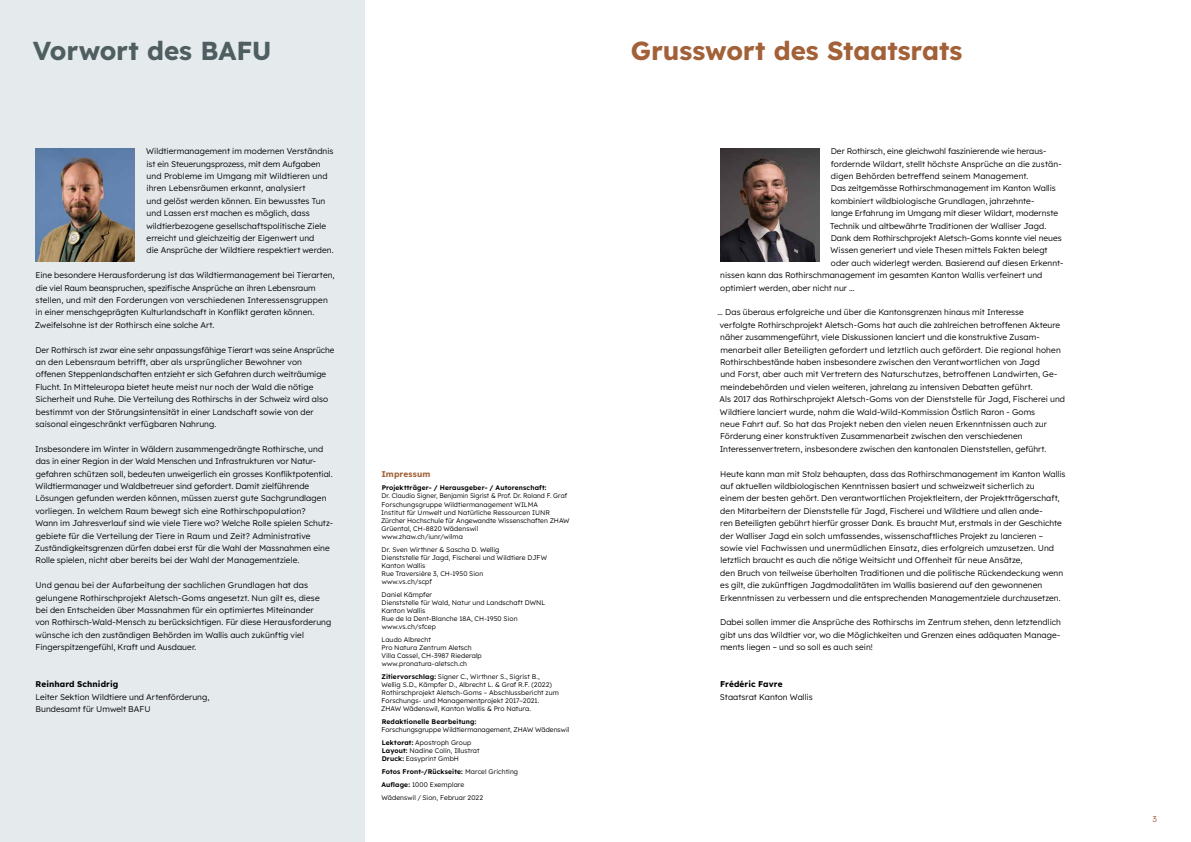
<style>
.page{position:relative;width:1191px;height:842px;background:#fff}
.page>*{position:absolute;margin:0;border:0;box-sizing:border-box;transform-origin:0 0}
.t1{font:700 26px "Lexend";letter-spacing:-.005em;color:#a26138}
.t2{font:700 26px "Lexend";letter-spacing:-.01em;color:#4f5e60}
.t3{font:300 8.5px "Lexend";color:#a26138}
.t4{font:300 8.3px/12.4px "Lexend";letter-spacing:.005em;color:#000}
.t5{font:700 8.3px "Lexend";letter-spacing:.01em;color:#000}
.t6{font:700 8.3px "Lexend";letter-spacing:.015em;color:#a26138}
.t7{font:300 6.7px/8px "Lexend";letter-spacing:.01em;color:#000}
.t8{font:600 6.7px "Lexend";letter-spacing:.02em;color:#000}
.s1{font-weight:600}
</style>
<div class="page">
<div style="left:0;top:0;width:365px;height:842px;background:#e5eaed"></div>
<img style="left:720px;top:148px;width:99px;height:114px">
<img style="left:36px;top:148px;width:99px;height:114px">
<h1 class="t2" style="left:33px;top:32px;width:240px">Vorwort des BAFU</h1>
<h1 class="t1" style="left:631px;top:32px;width:333px">Grusswort des Staatsrats</h1>
<p class="t4" style="left:146px;top:144px;width:189px">Wildtiermanagement im modernen Verständnis ist ein Steuerungsprozess, mit dem Aufgaben und Probleme im Umgang mit Wildtieren und ihren Lebensräumen erkannt, analysiert<br>und gelöst werden können. Ein bewusstes Tun und Lassen erst machen es möglich, dass wildtierbezogene gesellschaftspolitische Ziele erreicht und gleichzeitig der Eigenwert und<br>die Ansprüche der Wildtiere respektiert werden.</p>
<p class="t4" style="left:35px;top:268px;width:301px">Eine besondere Herausforderung ist das Wildtiermanagement bei Tierarten, die viel Raum beanspruchen, spezifische Ansprüche an ihren Lebensraum stellen, und mit den Forderungen von verschiedenen Interessensgruppen in einer menschgeprägten Kulturlandschaft in Konflikt geraten können.<br>Zweifelsohne ist der Rothirsch eine solche Art.</p>
<p class="t4" style="left:35px;top:343px;width:300px">Der Rothirsch ist zwar eine sehr anpassungsfähige Tierart was seine Ansprüche an den Lebensraum betrifft, aber als ursprünglicher Bewohner von<br>offenen Steppenlandschaften entzieht er sich Gefahren durch weiträumige Flucht. In Mitteleuropa bietet heute meist nur noch der Wald die nötige Sicherheit und Ruhe. Die Verteilung des Rothirschs in der Schweiz wird also bestimmt von der Störungsintensität in einer Landschaft sowie von der saisonal eingeschränkt verfügbaren Nahrung.</p>
<p class="t4" style="left:35px;top:442px;width:300px">Insbesondere im Winter in Wäldern zusammengedrängte Rothirsche, und das in einer Region in der Wald Menschen und Infrastrukturen vor Natur&shy;gefahren schützen soll, bedeuten unweigerlich ein grosses Konfliktpotential.<br>Wildtiermanager und Waldbetreuer sind gefordert. Damit zielführende Lösungen gefunden werden können, müssen zuerst gute Sachgrundlagen vorliegen. In welchem Raum bewegt sich eine Rothirschpopulation?<br>Wann im Jahresverlauf sind wie viele Tiere wo? Welche Rolle spielen Schutz&shy;gebiete für die Verteilung der Tiere in Raum und Zeit? Administrative Zuständigkeitsgrenzen dürfen dabei erst für die Wahl der Massnahmen eine Rolle spielen, nicht aber bereits bei der Wahl der Managementziele.</p>
<p class="t4" style="left:35px;top:578px;width:297px">Und genau bei der Aufarbeitung der sachlichen Grundlagen hat das gelungene Rothirschprojekt Aletsch-Goms angesetzt. Nun gilt es, diese bei den Entscheiden über Massnahmen für ein optimiertes Miteinander<br>von Rothirsch-Wald-Mensch zu berücksichtigen. Für diese Herausforderung wünsche ich den zuständigen Behörden im Wallis auch zukünftig viel Fingerspitzengefühl, Kraft und Ausdauer.</p>
<p class="t5" style="left:36px;top:678px;width:84px">Reinhard Schnidrig</p>
<p class="t4" style="left:35px;top:690px;width:175px">Leiter Sektion Wildtiere und Artenförderung,<br>Bundesamt für Umwelt BAFU</p>
<p class="t6" style="left:381px;top:468px;width:51px">Impressum</p>
<p class="t8" style="left:382px;top:483px;width:166px">Projektträger- / Herausgeber- / Autorenschaft:</p>
<p class="t7" style="left:381px;top:492px;width:190px">Dr. Claudio Signer, Benjamin Sigrist &amp; Prof. Dr. Roland F. Graf Forschungsgruppe Wildtiermanagement WILMA<br>Institut für Umwelt und Natürliche Ressourcen IUNR Zürcher Hochschule für Angewandte Wissenschaften ZHAW Grüental, CH-8820 Wädenswil<br>www.zhaw.ch/iunr/wilma</p>
<p class="t7" style="left:381px;top:545px;width:167px">Dr. Sven Wirthner &amp; Sascha D. Wellig<br>Dienststelle für Jagd, Fischerei und Wildtiere DJFW<br>Kanton Wallis<br>Rue Traversière 3, CH-1950 Sion<br>www.vs.ch/scpf</p>
<p class="t7" style="left:381px;top:590px;width:165px">Daniel Kämpfer<br>Dienststelle für Wald, Natur und Landschaft DWNL<br>Kanton Wallis<br>Rue de la Dent-Blanche 18A, CH-1950 Sion www.vs.ch/sfcep</p>
<p class="t7" style="left:381px;top:635px;width:102px">Laudo Albrecht<br>Pro Natura Zentrum Aletsch<br>Villa Cassel, CH-3987 Riederalp www.pronatura-aletsch.ch</p>
<p class="t7" style="left:381px;top:672px;width:179px"><span class="s1">Zitiervorschlag:</span> Signer C., Wirthner S., Sigrist B., Wellig S.D., Kämpfer D., Albrecht L. &amp; Graf R.F. (2022)<br>Rothirschprojekt Aletsch-Goms – Abschlussbericht zum Forschungs- und Managementprojekt 2017–2021.<br>ZHAW Wädenswil, Kanton Wallis &amp; Pro Natura.</p>
<p class="t8" style="left:382px;top:716px;width:96px">Redaktionelle Bearbeitung:</p>
<p class="t7" style="left:381px;top:722px;width:189px;line-height:13px">Forschungsgruppe Wildtiermanagement, ZHAW Wädenswil<br><span class="s1">Lektorat:</span> Apostroph Group</p>
<p class="t7" style="left:382px;top:746px;width:99px"><span class="s1">Layout:</span> Nadine Colin, Illustrat<br><span class="s1">Druck:</span> Easyprint GmbH</p>
<p class="t7" style="left:381px;top:764px;width:138px;line-height:13px"><span class="s1">Fotos Front-/Rückseite:</span> Marcel Grichting<br><span class="s1">Auflage:</span> 1000 Exemplare<br>Wädenswil / Sion, Februar 2022</p>
<p class="t4" style="left:830px;top:144px;width:217px">Der Rothirsch, eine gleichwohl faszinierende wie heraus-</p>
<p class="t4" style="left:830px;top:157px;width:232px">fordernde Wildart, stellt höchste Ansprüche an die zustän-</p>
<p class="t4" style="left:831px;top:169px;width:199px">digen Behörden betreffend seinem Management.</p>
<p class="t4" style="left:830px;top:182px;width:226px">Das zeitgemässe Rothirschmanagement im Kanton Wallis</p>
<p class="t4" style="left:831px;top:194px;width:205px">kombiniert wildbiologische Grundlagen, jahrzehnte-</p>
<p class="t4" style="left:831px;top:206px;width:228px">lange Erfahrung im Umgang mit dieser Wildart, modernste</p>
<p class="t4" style="left:830px;top:219px;width:218px">Technik und altbewährte Traditionen der Walliser Jagd.</p>
<p class="t4" style="left:830px;top:231px;width:232px">Dank dem Rothirschprojekt Aletsch-Goms konnte viel neues</p>
<p class="t4" style="left:830px;top:244px;width:218px">Wissen generiert und viele Thesen mittels Fakten belegt</p>
<p class="t4" style="left:831px;top:256px;width:234px">oder auch widerlegt werden. Basierend auf diesen Erkennt-</p>
<p class="t4" style="left:720px;top:268px;width:324px">nissen kann das Rothirschmanagement im gesamten Kanton Wallis verfeinert und</p>
<p class="t4" style="left:720px;top:281px;width:136px">optimiert werden, aber nicht nur …</p>
<p class="t4" style="left:717px;top:306px;width:349px">… Das überaus erfolgreiche und über die Kantonsgrenzen hinaus mit Interesse<br>verfolgte Rothirschprojekt Aletsch-Goms hat auch die zahlreichen betroffenen Akteure näher zusammengeführt, viele Diskussionen lanciert und die konstruktive Zusam&shy;menarbeit aller Beteiligten gefordert und letztlich auch gefördert. Die regional hohen Rothirschbestände haben insbesondere zwischen den Verantwortlichen von Jagd<br>und Forst, aber auch mit Vertretern des Naturschutzes, betroffenen Landwirten, Ge&shy;meindebehörden und vielen weiteren, jahrelang zu intensiven Debatten geführt.<br>Als 2017 das Rothirschprojekt Aletsch-Goms von der Dienststelle für Jagd, Fischerei und Wildtiere lanciert wurde, nahm die Wald-Wild-Kommission Östlich Raron - Goms<br>neue Fahrt auf. So hat das Projekt neben den vielen neuen Erkenntnissen auch zur Förderung einer konstruktiven Zusammenarbeit zwischen den verschiedenen Interessenvertretern, insbesondere zwischen den kantonalen Dienststellen, geführt.</p>
<p class="t4" style="left:720px;top:467px;width:347px">Heute kann man mit Stolz behaupten, dass das Rothirschmanagement im Kanton Wallis auf aktuellen wildbiologischen Kenntnissen basiert und schweizweit sicherlich zu<br>einem der besten gehört. Den verantwortlichen Projektleitern, der Projektträgerschaft, den Mitarbeitern der Dienststelle für Jagd, Fischerei und Wildtiere und allen ande-<br>ren Beteiligten gebührt hierfür grosser Dank. Es braucht Mut, erstmals in der Geschichte der Walliser Jagd ein solch umfassendes, wissenschaftliches Projekt zu lancieren – sowie viel Fachwissen und unermüdlichen Einsatz, dies erfolgreich umzusetzen. Und letztlich braucht es auch die nötige Weitsicht und Offenheit für neue Ansätze,<br>den Bruch von teilweise überholten Traditionen und die politische Rückendeckung wenn es gilt, die zukünftigen Jagdmodalitäten im Wallis basierend auf den gewonnenen Erkenntnissen zu verbessern und die entsprechenden Managementziele durchzusetzen.</p>
<p class="t4" style="left:720px;top:616px;width:342px;text-align:justify">Dabei sollen immer die Ansprüche des Rothirschs im Zentrum stehen, denn letztendlich gibt uns das Wildtier vor, wo die Möglichkeiten und Grenzen eines adäquaten Manage&shy;ments liegen – und so soll es auch sein!</p>
<p class="t5" style="left:720px;top:678px;width:64px">Frédéric Favre</p>
<p class="t4" style="left:720px;top:690px;width:94px">Staatsrat Kanton Wallis</p>
<p class="t3" style="left:1152px;top:813px;width:6px">3</p>
</div>
